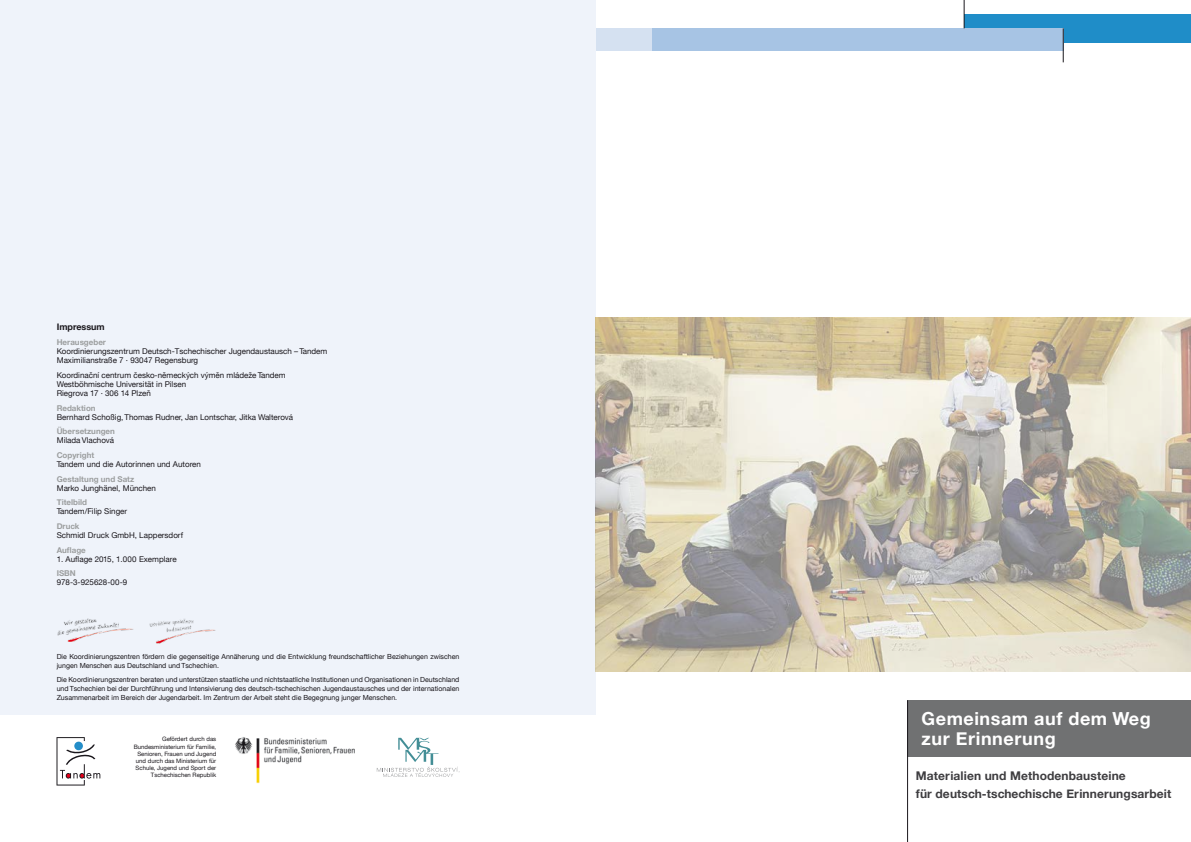
<style>
.page{position:relative;width:1191px;height:842px;background:#fff}
.page>*{position:absolute;margin:0;border:0;box-sizing:border-box;transform-origin:0 0}
.t1{font:700 18px/20px "Helvetica Neue CE";letter-spacing:.03em;color:#fff}
.t2{font:700 12px/18px "Helvetica Neue CE";letter-spacing:.01em;color:#3e3d40}
.t3{font:700 9px "Helvetica Neue CE";color:#1a171c}
.t4{font:8px/9px "Helvetica Neue CE";color:#1a171c}
.t5{font:700 8px "Helvetica Neue CE";color:#9c9e9f}
.t6{font:7px/9px "Helvetica Neue CE";color:#1a171c}
.t7{font:6px/7.2px "Helvetica Neue CE";color:#1a171c;text-align:right}
</style>
<div class="page">
<div style="left:964px;top:14px;width:227px;height:29px;background:#1f8dc8"></div>
<div style="left:652px;top:28px;width:411px;height:23px;background:#a7c4e4"></div>
<svg style="left:964px;top:0;width:1px;height:28px"></svg>
<hr style="left:1063px;top:28px;width:1px;height:34px;background:#1a171c">
<div style="left:595px;top:28px;width:57px;height:23px;background:#d5e1f1"></div>
<div style="left:0;top:0;width:595px;height:714px;background:#eff3fa"></div>
<svg style="left:56px;top:737px;width:44px;height:48px"></svg>
<img style="left:235px;top:737px;width:120px;height:47px">
<svg style="left:377px;top:738px;width:83px;height:39px"></svg>
<img style="left:149px;top:619px;width:67px;height:25px">
<img style="left:57px;top:618px;width:77px;height:23px">
<img style="left:595px;top:317px;width:596px;height:355px">
<div style="left:907px;top:700px;width:284px;height:57px;background:#707172"></div>
<hr style="left:907px;top:700px;width:1px;height:142px;background:#1a171c">
<p class="t3" style="left:57px;top:322px;width:49px">Impressum</p>
<p class="t5" style="left:57px;top:337px;width:51px">Herausgeber</p>
<p class="t4" style="left:57px;top:347px;width:272px">Koordinierungszentrum Deutsch-Tschechischer Jugendaustausch – Tandem<br>Maximilianstraße 7 · 93047 Regensburg</p>
<p class="t4" style="left:57px;top:371px;width:230px">Koordinační centrum česko-německých výměn mládeže Tandem<br>Westböhmische Universität in Pilsen<br>Riegrova 17 · 306 14 Plzeň</p>
<p class="t5" style="left:57px;top:403px;width:40px">Redaktion</p>
<p class="t4" style="left:57px;top:412px;width:238px">Bernhard Schoßig, Thomas Rudner, Jan Lontschar, Jitka Walterová</p>
<p class="t5" style="left:57px;top:426px;width:60px">Übersetzungen</p>
<p class="t4" style="left:57px;top:436px;width:59px">Milada Vlachová</p>
<p class="t5" style="left:57px;top:450px;width:39px">Copyright</p>
<p class="t4" style="left:57px;top:460px;width:146px">Tandem und die Autorinnen und Autoren</p>
<p class="t5" style="left:57px;top:474px;width:79px">Gestaltung und Satz</p>
<p class="t4" style="left:57px;top:483px;width:101px">Marko Junghänel, München</p>
<p class="t5" style="left:57px;top:497px;width:32px">Titelbild</p>
<p class="t4" style="left:57px;top:507px;width:72px">Tandem/Filip Singer</p>
<p class="t5" style="left:57px;top:521px;width:24px">Druck</p>
<p class="t4" style="left:57px;top:531px;width:128px">Schmidl Druck GmbH, Lappersdorf</p>
<p class="t5" style="left:57px;top:545px;width:31px">Auflage</p>
<p class="t4" style="left:57px;top:554px;width:121px">1. Auflage 2015, 1.000 Exemplare</p>
<p class="t5" style="left:57px;top:568px;width:21px">ISBN</p>
<p class="t4" style="left:57px;top:578px;width:72px">978-3-925628-00-9</p>
<p class="t6" style="left:57px;top:652px;width:404px">Die Koordinierungszentren fördern die gegenseitige Annäherung und die Entwicklung freundschaftlicher Beziehungen zwischen jungen Menschen aus Deutschland und Tschechien.</p>
<p class="t6" style="left:57px;top:675px;width:404px;text-align:justify">Die Koordinierungszentren beraten und unterstützen staatliche und nichtstaatliche Institutionen und Organisationen in Deutschland und Tschechien bei der Durchführung und Intensivierung des deutsch-tschechischen Jugendaustausches und der internationalen Zusammenarbeit im Bereich der Jugendarbeit. Im Zentrum der Arbeit steht die Begegnung junger Menschen.</p>
<p class="t7" style="left:134px;top:736px;width:84px">Gefördert durch das<br>Bundesministerium für Familie,<br>Senioren, Frauen und Jugend und durch das Ministerium für<br>Schule, Jugend und Sport der<br>Tschechischen Republik</p>
<h1 class="t1" style="left:921px;top:709px;width:231px">Gemeinsam auf dem Weg zur Erinnerung</h1>
<h2 class="t2" style="left:916px;top:766px;width:257px">Materialien und Methodenbausteine<br>für deutsch-tschechische Erinnerungsarbeit</h2>
</div>
